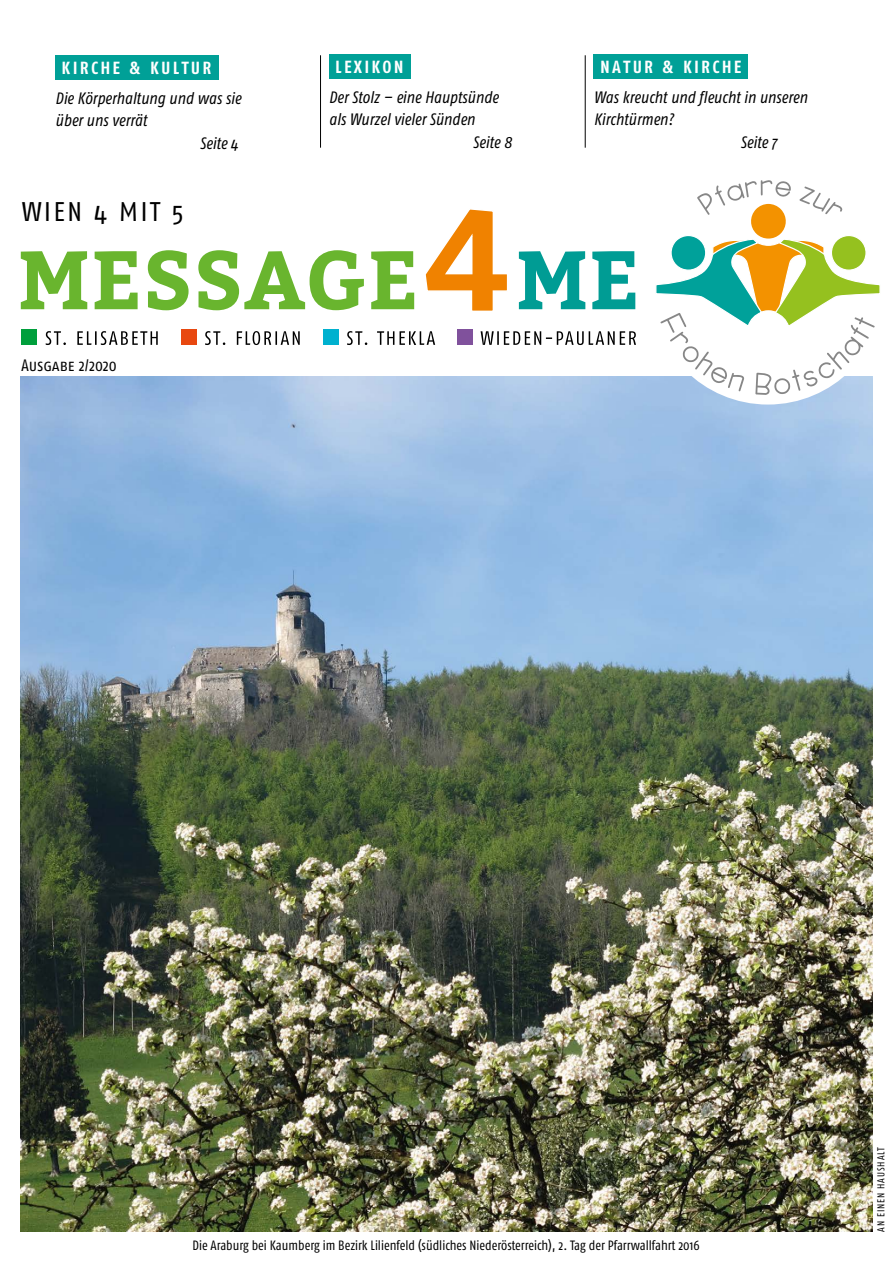
<style>
.page{position:relative;width:893px;height:1263px;background:#fff}
.page>*{position:absolute;margin:0;border:0;box-sizing:border-box;transform-origin:0 0}
.t1{font:27px "Fago Co Caps";letter-spacing:.075em;color:#000;scale:1.05 1}
.t2{font:17.55px "Fago Co Bold Caps";letter-spacing:.125em;color:#fff}
.t3{font:italic 16.5px "Fago Co";color:#000}
.t4{font:16.5px "Fago Co Caps";letter-spacing:-.01em;color:#000}
.t5{font:13.5px "Fago Co";color:#000}
.t6{font:10.05px "Fago Co";letter-spacing:.09em;color:#000}
</style>
<div class="page">
<svg style="left:46px;top:331px;width:590px;height:14px"></svg>
<div style="left:21px;top:329px;width:16px;height:16px;background:#009f3c"></div>
<div style="left:181px;top:329px;width:15px;height:16px;background:#e84810"></div>
<div style="left:323px;top:329px;width:15px;height:16px;background:#00b1cf"></div>
<div style="left:457px;top:329px;width:15px;height:16px;background:#80519c"></div>
<svg style="left:519px;top:251px;width:116px;height:58px"></svg>
<svg style="left:425px;top:209px;width:82px;height:102px"></svg>
<svg style="left:21px;top:250px;width:393px;height:60px"></svg>
<hr style="left:320px;top:55px;width:1px;height:93px;background:#000">
<div style="left:329px;top:54px;width:81px;height:25px;background:#00a097"></div>
<div style="left:55px;top:55px;width:164px;height:25px;background:#00a097"></div>
<img style="left:21px;top:377px;width:851px;height:855px">
<div style="left:651px;top:171px;width:234px;height:234px;background:#fff;border-radius:50%"></div>
<svg style="left:655px;top:180px;width:225px;height:215px"></svg>
<div style="left:594px;top:54px;width:154px;height:25px;background:#00a097"></div>
<hr style="left:585px;top:55px;width:1px;height:93px;background:#000">
<p class="t2" style="left:62px;top:57px;width:151px">KIRCHE &amp; KULTUR</p>
<p class="t3" style="left:55px;top:88px;width:187px">Die Körperhaltung und was sie</p>
<p class="t3" style="left:55px;top:111px;width:93px">über uns verrät</p>
<p class="t3" style="left:200px;top:133px;width:40px">Seite 4</p>
<h1 class="t1" style="left:22px;top:197px;width:156px">WIEN 4 MIT 5</h1>
<p class="t4" style="left:21px;top:356px;width:97px">Ausgabe 2/2020</p>
<p class="t2" style="left:335px;top:56px;width:70px">LEXIKON</p>
<p class="t3" style="left:329px;top:87px;width:171px">Der Stolz – eine Hauptsünde</p>
<p class="t3" style="left:329px;top:110px;width:148px">als Wurzel vieler Sünden</p>
<p class="t3" style="left:473px;top:132px;width:40px">Seite 8</p>
<p class="t2" style="left:600px;top:56px;width:143px">NATUR &amp; KIRCHE</p>
<p class="t3" style="left:594px;top:87px;width:215px">Was kreucht und fleucht in unseren</p>
<p class="t3" style="left:594px;top:110px;width:81px">Kirchtürmen?</p>
<p class="t3" style="left:740px;top:132px;width:38px">Seite 7</p>
<p class="t5" style="left:193px;top:1238px;width:508px">Die Araburg bei Kaumberg im Bezirk Lilienfeld (südliches Niederösterreich), 2. Tag der Pfarrwallfahrt 2016</p>
<p class="t6" style="left:875px;top:1232px;width:86px;rotate:-90deg">AN EINEN HAUSHALT</p>
</div>
